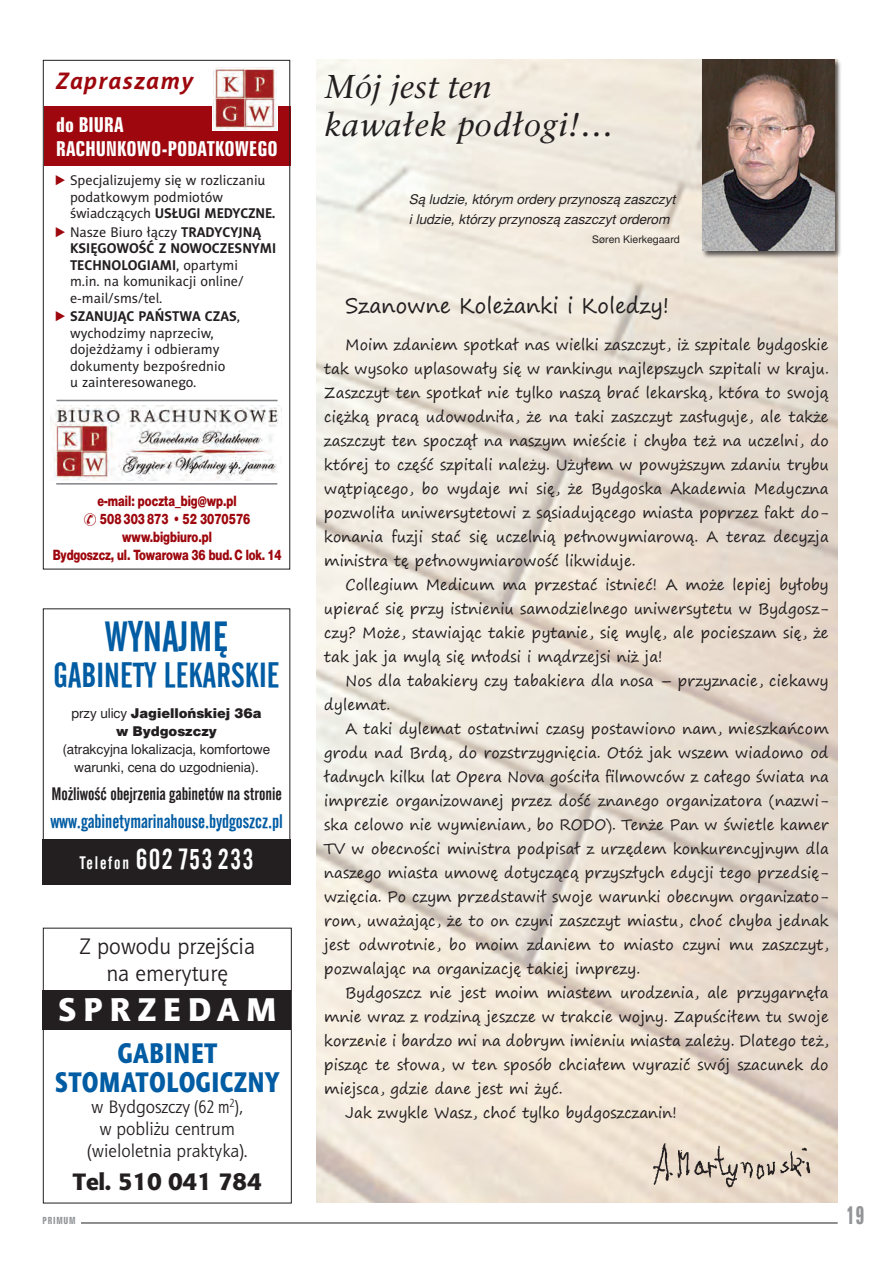
<style>
.page{position:relative;width:893px;height:1263px;background:#fff}
.page>*{position:absolute;margin:0;border:0;box-sizing:border-box;transform-origin:0 0}
.tekst{font:42px "Alternate Gothic No 2 EU Normal";letter-spacing:.005em;color:#015ca3}
.tekst-2{font:34.5px "Alternate Gothic No 2 EU Normal";letter-spacing:.005em;color:#015ca3}
.t1{font:italic 33px/37.5px "Classic EFN";letter-spacing:.01em;color:#231f20}
.t2{font:33px "Aerton EFN Black";letter-spacing:.21em;color:#fff}
.t3{font:28.5px/28.5px "Aerton Cnd EFN Black";letter-spacing:.03em;color:#015ca3;text-align:center}
.zdjecia{font:28.5px "Alternate Gothic No 2 EU Normal";letter-spacing:.05em;color:#fff}
.t4{font:24px "Aerton EFN Black";color:#231f20}
.t5{font:italic 700 24px "Naomi Sans EFN";letter-spacing:.06em;color:#9d070d}
.t6{font:23.1px "Zurich Bd X Cn PL";color:#939598;scale:.82 1}
.t7{font:22.5px/27px "Aerton EFN";color:#231f20;text-align:center}
.Martynowski_tekst{font:21px "Segoe Print";color:#231f20}
.tekst-3{font:19.5px "Alternate Gothic No 2 EU Normal";letter-spacing:-.005em;color:#015ca3}
.t8{font:18.75px "Zurich Bd X Cn PL";letter-spacing:.005em;color:#fff}
.t9{font:18px/21.6px "Aerton EFN";color:#231f20;text-align:center}
.tekst-4{font:18px "Alternate Gothic No 2 EU Normal";letter-spacing:-.005em;color:#231f20}
.Martynowski_tekst-2{font:15px/24px "Segoe Print";color:#231f20;text-align:justify}
.t10{font:14.25px/16.5px "Naomi Sans EFN";color:#231f20}
.t11{font:14.25px "Switzer Cnd EFN Heavy";color:#9d070d;scale:.95 1}
.tekst-5{font:13.5px/18px "Switzer EFN";letter-spacing:-.005em;color:#231f20;text-align:center}
.Martynowski_wiersz{font:italic 13.5px/19.5px "Switzer EFN";color:#231f20}
.Martynowski_wiersz-2{font:10.5px "Switzer EFN";color:#231f20}
.t12{font:9px "Zurich Bd X Cn PL";letter-spacing:.08em;color:#939598}
.s1{font-family:"Arial";color:#9d070d}
.s2{font-weight:700}
.s3{font-family:"Switzer EFN Black"}
.s4{font-size:18px}
.s5{font-family:"Aerton Cnd EFN"}
</style>
<div class="page">
<hr style="left:43px;top:1223px;width:795px;height:1px;background:#231f20">
<div style="left:43px;top:1216px;width:38px;height:9px;background:#fff"></div>
<div style="left:701px;top:58px;width:141px;height:201px;background:#231f20;opacity:.75"></div>
<img style="left:703px;top:60px;width:131px;height:191px">
<img style="left:643px;top:1139px;width:177px;height:53px">
<div style="left:43px;top:839px;width:248px;height:45px;background:#231f20"></div>
<div style="left:43px;top:608px;width:247px;height:276px;border:1px solid #231f20"></div>
<div style="left:44px;top:106px;width:246px;height:59px;background:#9d070d"></div>
<img style="left:50px;top:406px;width:229px;height:74px">
<hr style="left:56px;top:400px;width:222px;height:1px;background:#808285">
<div style="left:212px;top:67px;width:65px;height:64px;background:#fff"></div>
<img style="left:213px;top:67px;width:64px;height:63px">
<hr style="left:56px;top:483px;width:221px;height:2px;background:#808285">
<div style="left:43px;top:60px;width:247px;height:509px;border:1px solid #231f20"></div>
<div style="left:43px;top:990px;width:248px;height:40px;background:#231f20"></div>
<div style="left:43px;top:928px;width:249px;height:275px;border:1px solid #231f20"></div>
<p class="t5" style="left:56px;top:67px;width:139px">Zapraszamy</p>
<p class="t8" style="left:56px;top:112px;width:69px">do BIURA</p>
<p class="t8" style="left:56px;top:136px;width:223px">RACHUNKOWO-PODATKOWEGO</p>
<p class="t10" style="left:70px;top:172px;width:207px;text-indent:-16px"><span class="s1">►</span> Specjalizujemy się w rozliczaniu podatkowym podmiotów świadczących <span class="s2">USŁUGI MEDYCZNE.</span></p>
<p class="t10" style="left:70px;top:223px;width:208px;text-indent:-16px"><span class="s1">►</span> Nasze Biuro łączy <span class="s2">TRADYCYJNĄ<br>KSIĘGOWOŚĆ Z NOWOCZESNYMI<br>TECHNOLOGIAMI</span>, opartymi<br>m.in. na komunikacji online/ e-mail/sms/tel.</p>
<p class="t10" style="left:70px;top:308px;width:172px;text-indent:-16px"><span class="s1">►</span> <span class="s2">SZANUJĄC PAŃSTWA CZAS</span>, wychodzimy naprzeciw, dojeżdżamy i odbieramy dokumenty bezpośrednio<br>u zainteresowanego.</p>
<p class="t11" style="left:98px;top:493px;width:148px">e-mail: poczta_big@wp.pl</p>
<p class="t11" style="left:100px;top:511px;width:160px">508 303 873 • 52 3070576</p>
<p class="t11" style="left:122px;top:529px;width:96px">www.bigbiuro.pl</p>
<p class="t11" style="left:53px;top:547px;width:242px">Bydgoszcz, ul. Towarowa 36 bud. C lok. 14</p>
<p class="tekst" style="left:105px;top:613px;width:125px">WYNAJMĘ</p>
<p class="tekst-2" style="left:54px;top:656px;width:228px">GABINETY LEKARSKIE</p>
<p class="tekst-5" style="left:63px;top:705px;width:209px">przy ulicy <span class="s3">Jagiellońskiej 36a<br>w Bydgoszczy<br></span>(atrakcyjna lokalizacja, komfortowe warunki, cena do uzgodnienia).</p>
<p class="tekst-4" style="left:51px;top:784px;width:232px">Możliwość obejrzenia gabinetów na stronie</p>
<p class="tekst-3" style="left:50px;top:811px;width:234px">www.gabinetymarinahouse.bydgoszcz.pl</p>
<p class="zdjecia" style="left:80px;top:844px;width:175px"><span class="s4">Telefon</span> 602753233</p>
<p class="t7" style="left:80px;top:933px;width:177px">Z powodu przejścia na emeryturę</p>
<p class="t2" style="left:58px;top:989px;width:220px">SPRZEDAM</p>
<p class="t3" style="left:55px;top:1039px;width:226px">GABINET<br>STOMATOLOGICZNY</p>
<p class="t9" style="left:87px;top:1096px;width:163px">w Bydgoszczy <span class="s5">(62 m</span><sup>2</sup><span class="s5">)</span>, w pobliżu centrum (wieloletnia praktyka).</p>
<p class="t4" style="left:73px;top:1166px;width:190px">Tel. 510 041 784</p>
<p class="t1" style="left:325px;top:69px;width:290px">Mój jest ten kawałek podłogi!…</p>
<p class="Martynowski_wiersz" style="left:410px;top:190px;width:268px">Są ludzie, którym ordery przynoszą zaszczyt i ludzie, którzy przynoszą zaszczyt orderom</p>
<p class="Martynowski_wiersz-2" style="left:592px;top:233px;width:89px">Søren Kierkegaard</p>
<p class="Martynowski_tekst" style="left:346px;top:287px;width:330px">Szanowne Koleżanki i Koledzy!</p>
<p class="Martynowski_tekst-2" style="left:325px;top:332px;width:509px;text-indent:21px">Moim zdaniem spotkał nas wielki zaszczyt, iż szpitale bydgoskie tak wysoko uplasowały się w rankingu najlepszych szpitali w kraju.<br>Zaszczyt ten spotkał nie tylko naszą brać lekarską, która to swoją ciężką pracą udowodniła, że na taki zaszczyt zasługuje, ale także zaszczyt ten spoczął na naszym mieście i chyba też na uczelni, do której to część szpitali należy. Użyłem w powyższym zdaniu trybu wątpiącego, bo wydaje mi się, że Bydgoska Akademia Medyczna pozwoliła uniwersytetowi z sąsiadującego miasta poprzez fakt do&shy;konania fuzji stać się uczelnią pełnowymiarową. A teraz decyzja ministra tę pełnowymiarowość likwiduje.</p>
<p class="Martynowski_tekst-2" style="left:325px;top:572px;width:509px;text-indent:21px">Collegium Medicum ma przestać istnieć! A może lepiej byłoby upierać się przy istnieniu samodzielnego uniwersytetu w Bydgosz&shy;czy? Może, stawiając takie pytanie, się mylę, ale pocieszam się, że tak jak ja mylą się młodsi i mądrzejsi niż ja!</p>
<p class="Martynowski_tekst-2" style="left:325px;top:668px;width:509px;text-indent:21px">Nos dla tabakiery czy tabakiera dla nosa – przyznacie, ciekawy dylemat.</p>
<p class="Martynowski_tekst-2" style="left:325px;top:716px;width:509px;text-indent:21px">A taki dylemat ostatnimi czasy postawiono nam, mieszkańcom grodu nad Brdą, do rozstrzygnięcia. Otóż jak wszem wiadomo od ładnych kilku lat Opera Nova gościła filmowców z całego świata na imprezie organizowanej przez dość znanego organizatora (nazwi&shy;ska celowo nie wymieniam, bo RODO). Tenże Pan w świetle kamer TV w obecności ministra podpisał z urzędem konkurencyjnym dla naszego miasta umowę dotyczącą przyszłych edycji tego przedsię&shy;wzięcia. Po czym przedstawił swoje warunki obecnym organizato&shy;rom, uważając, że to on czyni zaszczyt miastu, choć chyba jednak jest odwrotnie, bo moim zdaniem to miasto czyni mu zaszczyt, pozwalając na organizację takiej imprezy.</p>
<p class="Martynowski_tekst-2" style="left:325px;top:980px;width:509px;text-indent:21px">Bydgoszcz nie jest moim miastem urodzenia, ale przygarnęła mnie wraz z rodziną jeszcze w trakcie wojny. Zapuściłem tu swoje korzenie i bardzo mi na dobrym imieniu miasta zależy. Dlatego też, pisząc te słowa, w ten sposób chciałem wyrazić swój szacunek do miejsca, gdzie dane jest mi żyć.</p>
<p class="Martynowski_tekst-2" style="left:346px;top:1100px;width:337px">Jak zwykle Wasz, choć tylko bydgoszczanin!</p>
<p class="t12" style="left:43px;top:1214px;width:35px">PRIMUM</p>
<h3 class="t6" style="left:846px;top:1200px;width:24px">19</h3>
</div>
